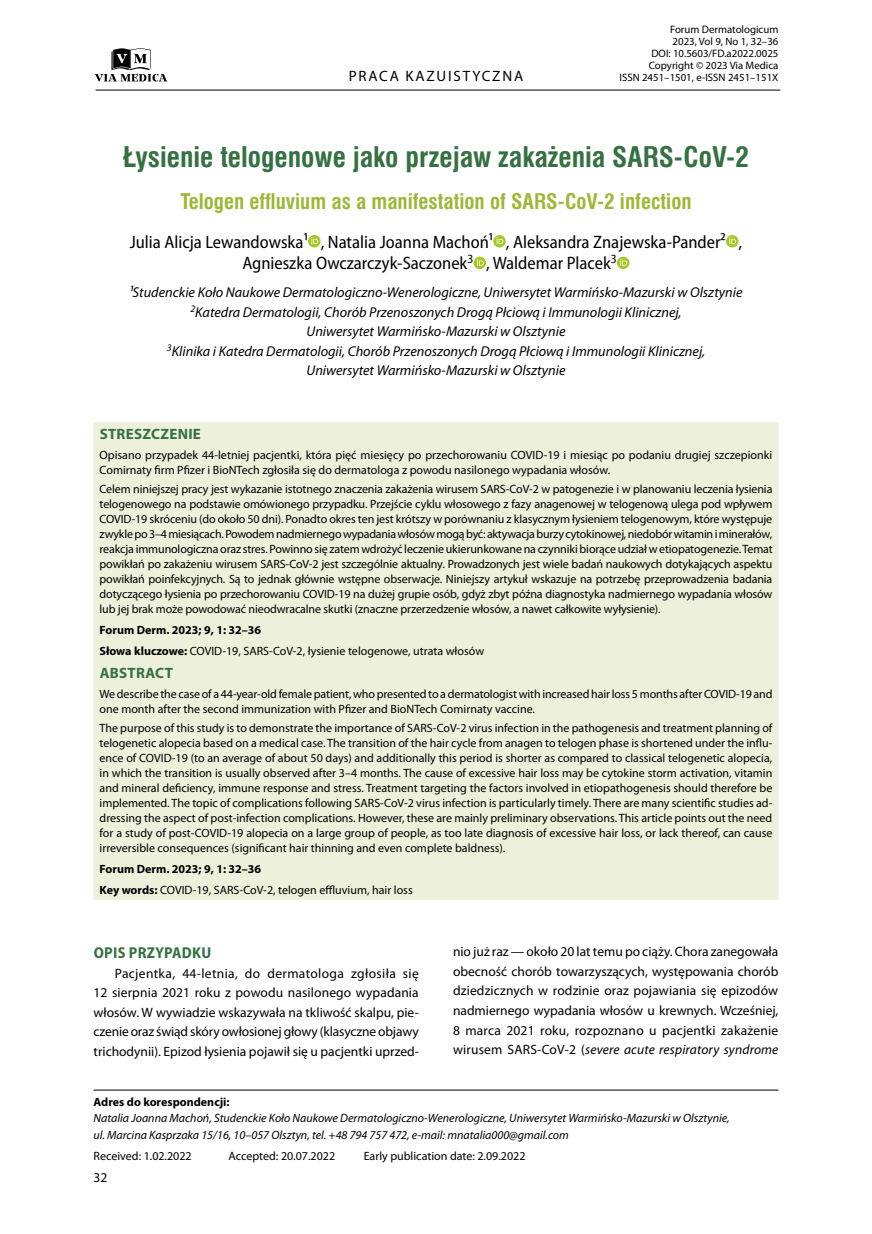
<style>
.page{position:relative;width:872px;height:1234px;background:#fff}
.page>*{position:absolute;margin:0;border:0;box-sizing:border-box;transform-origin:0 0}
.t1{font:700 27.75px "Swis 721 Cn EU";color:#377043}
.t2{font:700 21px "Swis 721 Cn EU";color:#9db83c}
.t3{font:semi-condensed 18px/21.6px "Myriad Pro";color:#000}
.t4{font:700 semi-condensed 15.75px "Myriad Pro";letter-spacing:.02em;color:#377043}
.t5{font:700 15px "Myriad Pro";letter-spacing:.02em;color:#377043}
.t6{font:15px "Myriad Pro";letter-spacing:.12em;color:#000}
.t7{font:italic 14.25px/19.5px "Myriad Pro";color:#000;text-align:center}
.t8{font:13.5px/19.5px "Myriad Pro";color:#000;text-align:justify}
.t9{font:12px/15px "Myriad Pro";color:#000}
.t10{font:italic 12px/16.5px "Myriad Pro";color:#000}
.t11{font:700 12px "Myriad Pro";color:#000}
.t12{font:10.8px/12px "Myriad Pro";color:#000;text-align:right}
.s1{font-weight:700}
.s2{font-style:italic}
</style>
<div class="page">
<div style="left:308px;top:235px;width:12px;height:12px;background:#a5c72b;border-radius:50%"></div>
<svg style="left:311px;top:237px;width:7px;height:7px"></svg>
<svg style="left:493px;top:235px;width:13px;height:12px"></svg>
<svg style="left:496px;top:237px;width:7px;height:7px"></svg>
<div style="left:726px;top:235px;width:12px;height:12px;background:#a5c72b;border-radius:50%"></div>
<svg style="left:729px;top:237px;width:7px;height:7px"></svg>
<svg style="left:473px;top:256px;width:13px;height:13px"></svg>
<svg style="left:477px;top:259px;width:7px;height:7px"></svg>
<svg style="left:617px;top:256px;width:12px;height:13px"></svg>
<svg style="left:620px;top:259px;width:7px;height:7px"></svg>
<div style="left:94px;top:422px;width:684px;height:477px;background:#edf1dc"></div>
<hr style="left:94px;top:1089px;width:684px;height:1px;background:#000">
<svg style="left:95px;top:48px;width:72px;height:34px"></svg>
<hr style="left:96px;top:90px;width:684px;height:1px;background:#000">
<p class="t6" style="left:349px;top:68px;width:176px">PRACA KAZUISTYCZNA</p>
<p class="t12" style="left:619px;top:23px;width:160px">Forum Dermatologicum<br>2023, Vol 9, No 1, 32–36<br>DOI: 10.5603/FD.a2022.0025<br>Copyright © 2023 Via Medica<br>ISSN 2451–1501, e-ISSN 2451–151X</p>
<h1 class="t1" style="left:123px;top:140px;width:628px">Łysienie telogenowe jako przejaw zakażenia SARS-CoV-2</h1>
<h2 class="t2" style="left:180px;top:189px;width:512px">Telogen effluvium as a manifestation of SARS-CoV-2 infection</h2>
<h3 class="t3" style="left:242px;top:231px;width:501px;text-indent:-113px">Julia Alicja Lewandowska¹ , Natalia Joanna Machoń¹ , Aleksandra Znajewska-Pander² ,<br>Agnieszka Owczarczyk-Saczonek<sup>3</sup> , Waldemar Placek<sup>3</sup></h3>
<p class="t7" style="left:129px;top:283px;width:614px">¹Studenckie Koło Naukowe Dermatologiczno-Wenerologiczne, Uniwersytet Warmińsko-Mazurski w Olsztynie <sup>2</sup>Katedra Dermatologii, Chorób Przenoszonych Drogą Płciową i Immunologii Klinicznej,<br>Uniwersytet Warmińsko-Mazurski w Olsztynie<br><sup>3</sup>Klinika i Katedra Dermatologii, Chorób Przenoszonych Drogą Płciową i Immunologii Klinicznej,<br>Uniwersytet Warmińsko-Mazurski w Olsztynie</p>
<p class="t5" style="left:100px;top:426px;width:103px">STRESZCZENIE</p>
<p class="t9" style="left:100px;top:447px;width:674px">Opisano przypadek 44-letniej pacjentki, która pięć miesięcy po przechorowaniu COVID-19 i miesiąc po podaniu drugiej szczepionki<br>Comirnaty firm Pfizer i BioNTech zgłosiła się do dermatologa z powodu nasilonego wypadania włosów.</p>
<p class="t9" style="left:100px;top:481px;width:674px;text-align:justify">Celem niniejszej pracy jest wykazanie istotnego znaczenia zakażenia wirusem SARS-CoV-2 w patogenezie i w planowaniu leczenia łysienia telogenowego na podstawie omówionego przypadku. Przejście cyklu włosowego z fazy anagenowej w telogenową ulega pod wpływem COVID-19 skróceniu (do około 50 dni). Ponadto okres ten jest krótszy w porównaniu z klasycznym łysieniem telogenowym, które występuje zwykle po 3–4 miesiącach. Powodem nadmiernego wypadania włosów mogą być: aktywacja burzy cytokinowej, niedobór witamin i minerałów, reakcja immunologiczna oraz stres. Powinno się zatem wdrożyć leczenie ukierunkowane na czynniki biorące udział w etiopatogenezie. Temat powikłań po zakażeniu wirusem SARS-CoV-2 jest szczególnie aktualny. Prowadzonych jest wiele badań naukowych dotykających aspektu powikłań poinfekcyjnych. Są to jednak głównie wstępne obserwacje. Niniejszy artykuł wskazuje na potrzebę przeprowadzenia badania dotyczącego łysienia po przechorowaniu COVID-19 na dużej grupie osób, gdyż zbyt późna diagnostyka nadmiernego wypadania włosów lub jej brak może powodować nieodwracalne skutki (znaczne przerzedzenie włosów, a nawet całkowite wyłysienie).</p>
<p class="t9" style="left:100px;top:619px;width:386px;line-height:21px"><span class="s1">Forum Derm. 2023; 9, 1: 32–36<br>Słowa kluczowe:</span> COVID-19, SARS-CoV-2, łysienie telogenowe, utrata włosów</p>
<p class="t5" style="left:100px;top:664px;width:75px">ABSTRACT</p>
<p class="t9" style="left:100px;top:686px;width:674px">We describe the case of a 44-year-old female patient, who presented to a dermatologist with increased hair loss 5 months after COVID-19 and one month after the second immunization with Pfizer and BioNTech Comirnaty vaccine.</p>
<p class="t9" style="left:100px;top:720px;width:674px;text-align:justify">The purpose of this study is to demonstrate the importance of SARS-CoV-2 virus infection in the pathogenesis and treatment planning of telogenetic alopecia based on a medical case. The transition of the hair cycle from anagen to telogen phase is shortened under the influ&shy;ence of COVID-19 (to an average of about 50 days) and additionally this period is shorter as compared to classical telogenetic alopecia, in which the transition is usually observed after 3–4 months. The cause of excessive hair loss may be cytokine storm activation, vitamin and mineral deficiency, immune response and stress. Treatment targeting the factors involved in etiopathogenesis should therefore be implemented. The topic of complications following SARS-CoV-2 virus infection is particularly timely. There are many scientific studies ad&shy;dressing the aspect of post-infection complications. However, these are mainly preliminary observations. This article points out the need for a study of post-COVID-19 alopecia on a large group of people, as too late diagnosis of excessive hair loss, or lack thereof, can cause irreversible consequences (significant hair thinning and even complete baldness).</p>
<p class="t9" style="left:100px;top:858px;width:315px;line-height:21px"><span class="s1">Forum Derm. 2023; 9, 1: 32–36<br>Key words:</span> COVID-19, SARS-CoV-2, telogen effluvium, hair loss</p>
<h3 class="t4" style="left:94px;top:943px;width:119px">OPIS PRZYPADKU</h3>
<p class="t8" style="left:94px;top:963px;width:327px;text-indent:21px">Pacjentka, 44-letnia, do dermatologa zgłosiła się 12 sierpnia 2021 roku z powodu nasilonego wypadania włosów. W wywiadzie wskazywała na tkliwość skalpu, pie&shy;czenie oraz świąd skóry owłosionej głowy (klasyczne objawy trichodynii). Epizod łysienia pojawił się u pacjentki uprzed-</p>
<p class="t8" style="left:453px;top:942px;width:327px">nio już raz — około 20 lat temu po ciąży. Chora zanegowała obecność chorób towarzyszących, występowania chorób dziedzicznych w rodzinie oraz pojawiania się epizodów nadmiernego wypadania włosów u krewnych. Wcześniej, 8 marca 2021 roku, rozpoznano u pacjentki zakażenie wirusem SARS-CoV-2 (<span class="s2">severe acute respiratory syndrome</span></p>
<p class="t11" style="left:94px;top:1094px;width:138px">Adres do korespondencji:</p>
<p class="t10" style="left:94px;top:1109px;width:637px">Natalia Joanna Machoń, Studenckie Koło Naukowe Dermatologiczno-Wenerologiczne, Uniwersytet Warmińsko-Mazurski w Olsztynie, ul. Marcina Kasprzaka 15/16, 10–057 Olsztyn, tel. +48 794 757 472, e-mail: mnatalia000@gmail.com</p>
<p class="t9" style="left:94px;top:1147px;width:100px">Received: 1.02.2022</p>
<p class="t9" style="left:229px;top:1147px;width:108px">Accepted: 20.07.2022</p>
<p class="t9" style="left:364px;top:1147px;width:163px">Early publication date: 2.09.2022</p>
<p class="t8" style="left:94px;top:1168px;width:15px">32</p>
</div>
